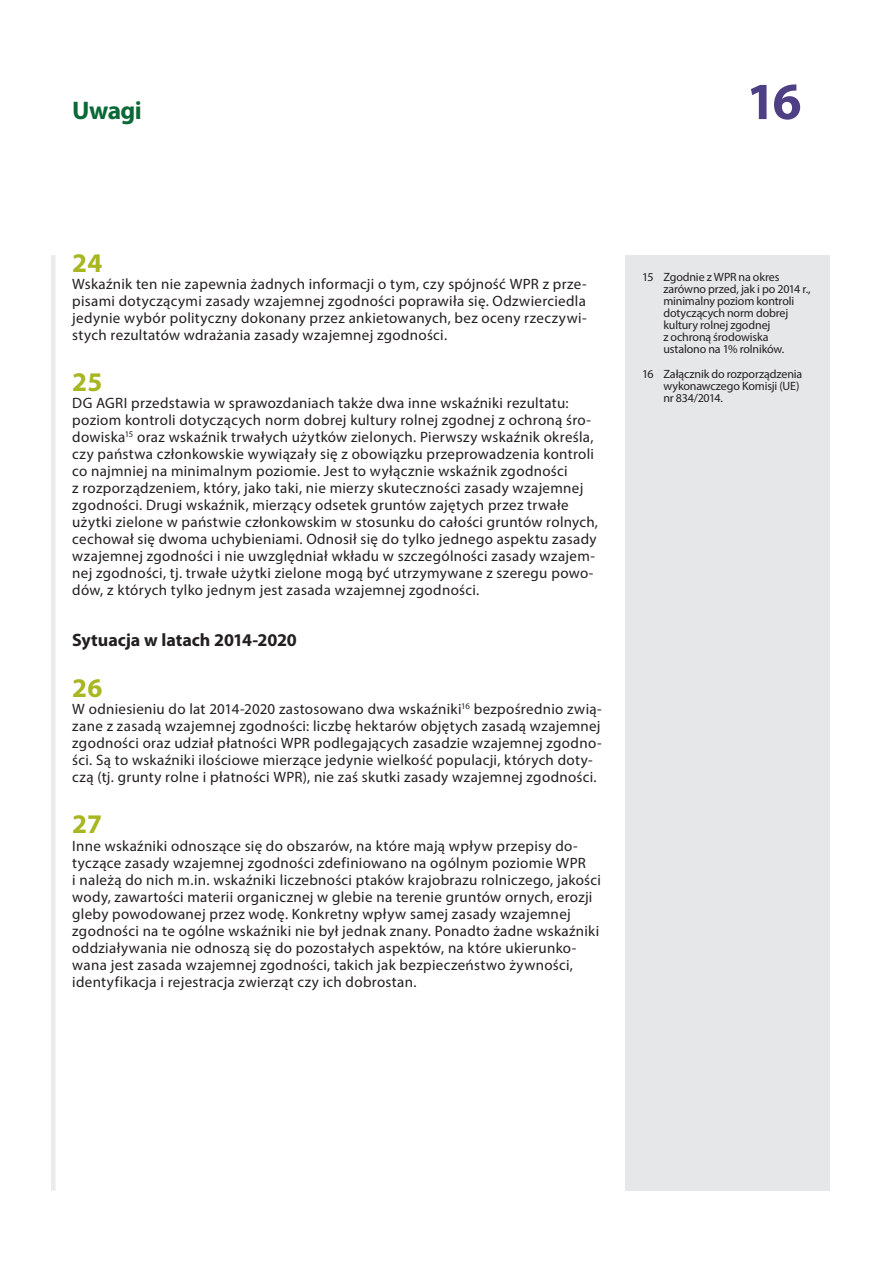
<style>
.page{position:relative;width:893px;height:1263px;background:#fff}
.page>*{position:absolute;margin:0;border:0;box-sizing:border-box;transform-origin:0 0}
.t1{font:700 52.5px "Myriad Pro";color:#4f4085}
.E_05_-_CHAP__1__TEXT{font:700 27px "Myriad Pro";color:#a7b621}
.t2{font:700 25.5px "Myriad Pro";letter-spacing:-.025em;color:#0b6938}
.E_04_-_CHAP__TITRE_B{font:700 18px "Myriad Pro";letter-spacing:-.005em;color:#231f20}
.E_05_-_CHAP__1__TEXT-2{font:15px/17px "Myriad Pro";letter-spacing:.02em;color:#231f20}
.E_08_-_CHAP__FOOTNOT{font:12px/12px "Myriad Pro";letter-spacing:-.015em;color:#231f20}
</style>
<div class="page">
<div style="left:51px;top:255px;width:5px;height:936px;background:#ebebeb"></div>
<div style="left:625px;top:255px;width:204px;height:936px;background:#e6e7e9"></div>
<h3 class="t2" style="left:72px;top:96px;width:71px">Uwagi</h3>
<h1 class="t1" style="left:746px;top:72px;width:57px">16</h1>
<p class="E_05_-_CHAP__1__TEXT" style="left:72px;top:248px;width:32px">24</p>
<p class="E_05_-_CHAP__1__TEXT-2" style="left:72px;top:275px;width:516px;text-align:justify">Wskaźnik ten nie zapewnia żadnych informacji o tym, czy spójność WPR z prze&shy;pisami dotyczącymi zasady wzajemnej zgodności poprawiła się. Odzwierciedla jedynie wybór polityczny dokonany przez ankietowanych, bez oceny rzeczywi&shy;stych rezultatów wdrażania zasady wzajemnej zgodności.</p>
<p class="E_05_-_CHAP__1__TEXT" style="left:72px;top:367px;width:32px">25</p>
<p class="E_05_-_CHAP__1__TEXT-2" style="left:72px;top:394px;width:527px">DG AGRI przedstawia w sprawozdaniach także dwa inne wskaźniki rezultatu: poziom kontroli dotyczących norm dobrej kultury rolnej zgodnej z ochroną śro&shy;dowiska<sup>15</sup> oraz wskaźnik trwałych użytków zielonych. Pierwszy wskaźnik określa, czy państwa członkowskie wywiązały się z obowiązku przeprowadzenia kontroli co najmniej na minimalnym poziomie. Jest to wyłącznie wskaźnik zgodności<br>z rozporządzeniem, który, jako taki, nie mierzy skuteczności zasady wzajemnej zgodności. Drugi wskaźnik, mierzący odsetek gruntów zajętych przez trwałe użytki zielone w państwie członkowskim w stosunku do całości gruntów rolnych, cechował się dwoma uchybieniami. Odnosił się do tylko jednego aspektu zasady wzajemnej zgodności i nie uwzględniał wkładu w szczególności zasady wzajem&shy;nej zgodności, tj. trwałe użytki zielone mogą być utrzymywane z szeregu powo&shy;dów, z których tylko jednym jest zasada wzajemnej zgodności.</p>
<p class="E_04_-_CHAP__TITRE_B" style="left:72px;top:630px;width:226px">Sytuacja w latach 2014-2020</p>
<p class="E_05_-_CHAP__1__TEXT" style="left:72px;top:673px;width:32px">26</p>
<p class="E_05_-_CHAP__1__TEXT-2" style="left:72px;top:701px;width:531px">W odniesieniu do lat 2014-2020 zastosowano dwa wskaźniki<sup>16</sup> bezpośrednio zwią&shy;zane z zasadą wzajemnej zgodności: liczbę hektarów objętych zasadą wzajemnej zgodności oraz udział płatności WPR podlegających zasadzie wzajemnej zgodno&shy;ści. Są to wskaźniki ilościowe mierzące jedynie wielkość populacji, których doty&shy;czą (tj. grunty rolne i płatności WPR), nie zaś skutki zasady wzajemnej zgodności.</p>
<p class="E_05_-_CHAP__1__TEXT" style="left:72px;top:809px;width:31px">27</p>
<p class="E_05_-_CHAP__1__TEXT-2" style="left:72px;top:837px;width:530px">Inne wskaźniki odnoszące się do obszarów, na które mają wpływ przepisy do&shy;tyczące zasady wzajemnej zgodności zdefiniowano na ogólnym poziomie WPR<br>i należą do nich m.in. wskaźniki liczebności ptaków krajobrazu rolniczego, jakości wody, zawartości materii organicznej w glebie na terenie gruntów ornych, erozji gleby powodowanej przez wodę. Konkretny wpływ samej zasady wzajemnej zgodności na te ogólne wskaźniki nie był jednak znany. Ponadto żadne wskaźniki oddziaływania nie odnoszą się do pozostałych aspektów, na które ukierunko&shy;wana jest zasada wzajemnej zgodności, takich jak bezpieczeństwo żywności, identyfikacja i rejestracja zwierząt czy ich dobrostan.</p>
<p class="E_08_-_CHAP__FOOTNOT" style="left:663px;top:271px;width:149px;text-indent:-21px">15 Zgodnie z WPR na okres zarówno przed, jak i po 2014 r., minimalny poziom kontroli dotyczących norm dobrej kultury rolnej zgodnej<br>z ochroną środowiska ustalono na 1% rolników.</p>
<p class="E_08_-_CHAP__FOOTNOT" style="left:663px;top:368px;width:141px;text-indent:-21px">16 Załącznik do rozporządzenia wykonawczego Komisji (UE) nr 834/2014.</p>
</div>
